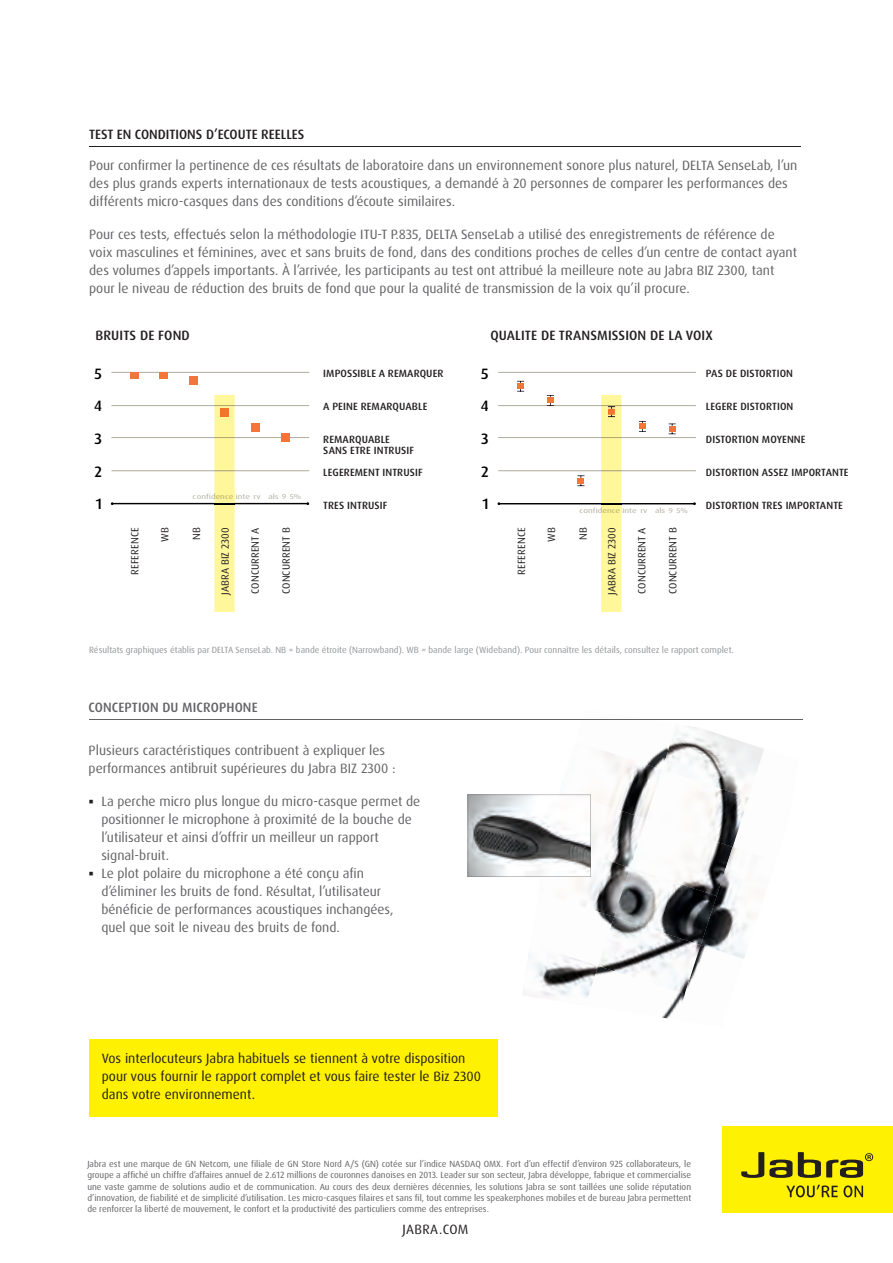
<style>
.page{position:relative;width:893px;height:1263px;background:#fff}
.page>*{position:absolute;margin:0;border:0;box-sizing:border-box;transform-origin:0 0}
.t1{font:500 15px/32.7px "Dax Pro";color:#000001;text-align:justify}
.t2{font:13.5px/18px "Dax Pro";color:#636366}
.t3{font:13.5px/18px "Dax Pro";color:#231f20}
.t4{font:500 13.5px "Dax Pro";color:#231f20}
.t5{font:500 13.5px "Dax Pro";letter-spacing:.01em;color:#636366}
.t6{font:13.5px "Dax Pro";letter-spacing:.03em;color:#231f20}
.t7{font:500 10.5px/10.5px "Dax Pro";letter-spacing:.01em;color:#231f20}
.t8{font:10.5px "Dax Pro";letter-spacing:.01em;color:#231f20}
.t9{font:9px/11.2px "Dax Pro";color:#636366;text-align:justify}
.t10{font:9px "Dax Pro";color:#939598}
.t11{font:7.05px "Dax Pro";color:#b5ac6b;scale:1.25 1}
.t12{font:7.05px "Dax Pro";color:#b2afa0;scale:1.25 1}
.s1{color:#b2afa0}
.s2{color:#231f20}
</style>
<div class="page">
<img style="left:662px;top:726px;width:101px;height:44px">
<img style="left:732px;top:749px;width:32px;height:24px">
<img style="left:603px;top:750px;width:59px;height:41px">
<img style="left:646px;top:770px;width:103px;height:77px">
<img style="left:546px;top:791px;width:100px;height:50px">
<img style="left:630px;top:819px;width:103px;height:45px">
<img style="left:701px;top:847px;width:51px;height:111px">
<img style="left:576px;top:841px;width:54px;height:51px">
<img style="left:614px;top:868px;width:103px;height:77px">
<img style="left:581px;top:892px;width:33px;height:25px">
<img style="left:598px;top:917px;width:103px;height:49px">
<img style="left:676px;top:945px;width:68px;height:48px">
<img style="left:523px;top:955px;width:73px;height:43px">
<img style="left:585px;top:966px;width:100px;height:53px">
<svg style="left:468px;top:795px;width:123px;height:82px"></svg>
<div style="left:723px;top:1126px;width:170px;height:87px;background:#fff101"></div>
<svg style="left:741px;top:1152px;width:51px;height:26px"></svg>
<svg style="left:798px;top:1152px;width:75px;height:26px"></svg>
<svg style="left:786px;top:1184px;width:77px;height:13px"></svg>
<hr style="left:89px;top:146px;width:711px;height:1px;background:#231f20">
<hr style="left:89px;top:719px;width:713px;height:1px;background:#636366">
<hr style="left:112px;top:503px;width:196px;height:1px;background:#000001">
<hr style="left:111px;top:372px;width:198px;height:1px;background:#b2afa0">
<hr style="left:111px;top:405px;width:198px;height:1px;background:#b2afa0">
<hr style="left:111px;top:437px;width:198px;height:1px;background:#b2afa0">
<hr style="left:111px;top:470px;width:198px;height:1px;background:#b2afa0">
<div style="left:130px;top:372px;width:8px;height:7px;background:#f37537"></div>
<div style="left:159px;top:372px;width:9px;height:6px;background:#f37537"></div>
<div style="left:190px;top:376px;width:8px;height:9px;background:#f37537"></div>
<div style="left:251px;top:424px;width:9px;height:8px;background:#f37537"></div>
<div style="left:281px;top:433px;width:9px;height:8px;background:#f37537"></div>
<svg style="left:214px;top:395px;width:21px;height:217px;background:#fbf39b"></svg>
<div style="left:214px;top:494px;width:21px;height:5px;background:#fff79a"></div>
<div style="left:220px;top:408px;width:9px;height:9px;background:#f3752b"></div>
<hr style="left:498px;top:503px;width:197px;height:1px;background:#000001">
<hr style="left:498px;top:372px;width:198px;height:1px;background:#b2afa0">
<hr style="left:498px;top:405px;width:198px;height:1px;background:#b2afa0">
<hr style="left:498px;top:437px;width:198px;height:1px;background:#b2afa0">
<hr style="left:498px;top:470px;width:198px;height:1px;background:#b2afa0">
<svg style="left:517px;top:381px;width:7px;height:11px"></svg>
<div style="left:517px;top:383px;width:7px;height:6px;background:#f37537"></div>
<svg style="left:547px;top:395px;width:7px;height:11px"></svg>
<div style="left:547px;top:397px;width:7px;height:6px;background:#f37537"></div>
<svg style="left:577px;top:475px;width:7px;height:11px"></svg>
<svg style="left:639px;top:421px;width:7px;height:11px"></svg>
<div style="left:639px;top:423px;width:7px;height:6px;background:#f37537"></div>
<svg style="left:669px;top:423px;width:7px;height:11px"></svg>
<svg style="left:601px;top:395px;width:20px;height:217px;background:#faf197"></svg>
<div style="left:89px;top:1039px;width:409px;height:78px;background:#fff101"></div>
<p class="t4" style="left:89px;top:125px;width:217px">TEST EN CONDITIONS D’ECOUTE REELLES</p>
<p class="t2" style="left:89px;top:156px;width:710px">Pour confirmer la pertinence de ces résultats de laboratoire dans un environnement sonore plus naturel, DELTA SenseLab, l’un des plus grands experts internationaux de tests acoustiques, a demandé à 20 personnes de comparer les performances des différents micro-casques dans des conditions d’écoute similaires.</p>
<p class="t2" style="left:89px;top:225px;width:709px">Pour ces tests, effectués selon la méthodologie ITU-T P.835, DELTA SenseLab a utilisé des enregistrements de référence de voix masculines et féminines, avec et sans bruits de fond, dans des conditions proches de celles d’un centre de contact ayant des volumes d’appels importants. À l’arrivée, les participants au test ont attribué la meilleure note au Jabra BIZ 2300, tant pour le niveau de réduction des bruits de fond que pour la qualité de transmission de la voix qu’il procure.</p>
<p class="t4" style="left:95px;top:326px;width:96px">BRUITS DE FOND</p>
<p class="t1" style="left:94px;top:357px;width:9px">5<br>4<br>3<br>2<br>1</p>
<p class="t11" style="left:193px;top:492px;width:47px"><span class="s1">c</span>onfidence inte</p>
<p class="t12" style="left:254px;top:492px;width:40px">rv als 9 5%</p>
<p class="t4" style="left:490px;top:327px;width:224px">QUALITE DE TRANSMISSION DE LA VOIX</p>
<p class="t1" style="left:481px;top:357px;width:9px">5<br>4<br>3<br>2<br>1</p>
<p class="t7" style="left:323px;top:368px;width:122px">IMPOSSIBLE A REMARQUER</p>
<p class="t7" style="left:706px;top:368px;width:89px">PAS DE DISTORTION</p>
<p class="t7" style="left:323px;top:401px;width:106px">A PEINE REMARQUABLE</p>
<p class="t7" style="left:706px;top:401px;width:89px">LEGERE DISTORTION</p>
<p class="t7" style="left:323px;top:434px;width:92px">REMARQUABLE<br>SANS ETRE INTRUSIF</p>
<p class="t7" style="left:706px;top:434px;width:101px">DISTORTION MOYENNE</p>
<p class="t7" style="left:323px;top:467px;width:101px">LEGEREMENT INTRUSIF</p>
<p class="t7" style="left:706px;top:467px;width:144px">DISTORTION ASSEZ IMPORTANTE</p>
<p class="t7" style="left:323px;top:500px;width:66px">TRES INTRUSIF</p>
<p class="t7" style="left:706px;top:500px;width:138px">DISTORTION TRES IMPORTANTE</p>
<p class="t11" style="left:579px;top:506px;width:47px"><span class="s1">c</span>onfidence inte</p>
<p class="t12" style="left:640px;top:506px;width:40px">rv als 9 5%</p>
<p class="t8" style="left:218px;top:595px;width:69px;rotate:-90deg">JABRA BIZ 2300</p>
<p class="t8" style="left:248px;top:594px;width:68px;rotate:-90deg">CONCURRENT A</p>
<p class="t8" style="left:605px;top:595px;width:69px;rotate:-90deg">JABRA BIZ 2300</p>
<p class="t8" style="left:635px;top:594px;width:68px;rotate:-90deg">CONCURRENT A</p>
<p class="t8" style="left:128px;top:575px;width:49px;rotate:-90deg">REFERENCE</p>
<p class="t8" style="left:515px;top:575px;width:49px;rotate:-90deg">REFERENCE</p>
<p class="t8" style="left:158px;top:542px;width:16px;rotate:-90deg">WB</p>
<p class="t8" style="left:190px;top:540px;width:14px;rotate:-90deg">NB</p>
<p class="t8" style="left:545px;top:542px;width:16px;rotate:-90deg">WB</p>
<p class="t8" style="left:576px;top:540px;width:14px;rotate:-90deg">NB</p>
<p class="t8" style="left:279px;top:594px;width:68px;rotate:-90deg">CONCURRENT B</p>
<p class="t8" style="left:666px;top:594px;width:68px;rotate:-90deg">CONCURRENT B</p>
<p class="t10" style="left:89px;top:644px;width:646px">Résultats graphiques établis par DELTA SenseLab. NB = bande étroite (Narrowband). WB = bande large (Wideband). Pour connaître les détails, consultez le rapport complet.</p>
<p class="t5" style="left:89px;top:698px;width:171px">CONCEPTION DU MICROPHONE</p>
<p class="t2" style="left:89px;top:741px;width:309px">Plusieurs caractéristiques contribuent à expliquer les performances antibruit supérieures du Jabra BIZ 2300 :</p>
<p class="t2" style="left:101px;top:792px;width:320px;text-indent:-13px"><span class="s2">▪</span> La perche micro plus longue du micro-casque permet de positionner le microphone à proximité de la bouche de l’utilisateur et ainsi d’offrir un meilleur un rapport signal-bruit.</p>
<p class="t2" style="left:101px;top:864px;width:294px;text-indent:-13px"><span class="s2">▪</span> Le plot polaire du microphone a été conçu afin d’éliminer les bruits de fond. Résultat, l’utilisateur bénéficie de performances acoustiques inchangées, quel que soit le niveau des bruits de fond.</p>
<p class="t3" style="left:102px;top:1049px;width:381px">Vos interlocuteurs Jabra habituels se tiennent à votre disposition pour vous fournir le rapport complet et vous faire tester le Biz 2300 dans votre environnement.</p>
<p class="t9" style="left:87px;top:1158px;width:605px">Jabra est une marque de GN Netcom, une filiale de GN Store Nord A/S (GN) cotée sur l’indice NASDAQ OMX. Fort d’un effectif d’environ 925 collaborateurs, le groupe a affiché un chiffre d’affaires annuel de 2.612 millions de couronnes danoises en 2013. Leader sur son secteur, Jabra développe, fabrique et commercialise une vaste gamme de solutions audio et de communication. Au cours des deux dernières décennies, les solutions Jabra se sont taillées une solide réputation d’innovation, de fiabilité et de simplicité d’utilisation. Les micro-casques filaires et sans fil, tout comme les speakerphones mobiles et de bureau Jabra permettent de renforcer la liberté de mouvement, le confort et la productivité des particuliers comme des entreprises.</p>
<p class="t6" style="left:402px;top:1220px;width:68px">JABRA.COM</p>
</div>
